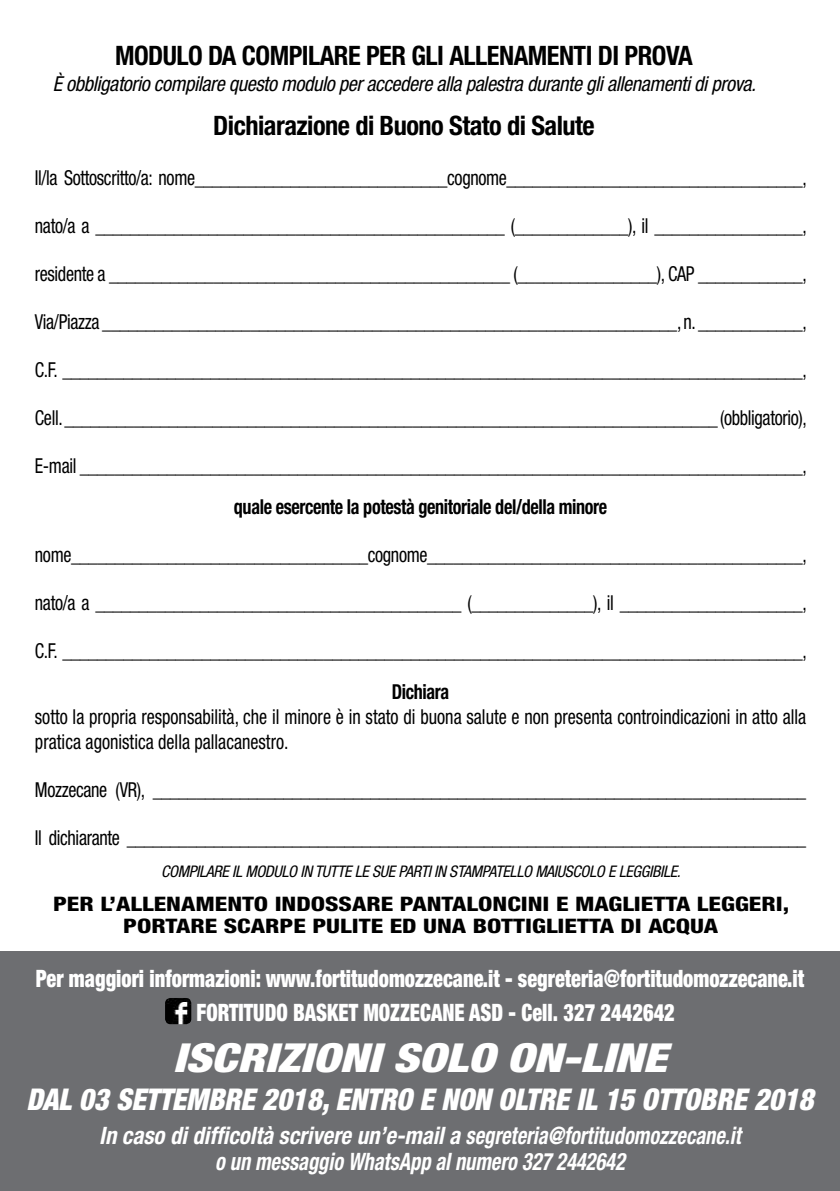
<style>
.page{position:relative;width:840px;height:1191px;background:#fff}
.page>*{position:absolute;margin:0;border:0;box-sizing:border-box;transform-origin:0 0}
.t1{font:italic 900 condensed 40px "Helvetica Neue LT Std";color:#fff;scale:1.2 1}
.t2{font:italic 900 condensed 30px "Helvetica Neue LT Std";color:#fff;scale:.95 1}
.t3{font:700 condensed 26.8px "Helvetica Neue LT Std";letter-spacing:-.02em;color:#000}
.t4{font:900 condensed 24px/34px "Helvetica Neue LT Std";color:#fff;scale:.85 1}
.t5{font:italic 700 condensed 24px/26px "Helvetica Neue LT Std";color:#fff;text-align:center;scale:.95 1}
.t6{font:condensed 20.6px "Helvetica Neue LT Std";letter-spacing:-.02em;color:#000;scale:.88 1}
.t7{font:condensed 20.6px/24.8px "Helvetica Neue LT Std";color:#000;scale:.88 1}
.t8{font:italic condensed 20.6px "Helvetica Neue LT Std";letter-spacing:-.02em;color:#000}
.t9{font:700 condensed 20.6px "Helvetica Neue LT Std";letter-spacing:-.02em;color:#000;scale:.88 1}
.t10{font:800 condensed 20px/22px "Helvetica Neue LT Std";color:#000;text-align:center;scale:1.25 1}
.t11{font:italic condensed 16px "Helvetica Neue LT Std";letter-spacing:-.02em;color:#000}
</style>
<div class="page">
<div style="left:0;top:951px;width:839px;height:240px;background:#6d6e71"></div>
<img style="left:165px;top:998px;width:26px;height:26px">
<h3 class="t3" style="left:115px;top:39px;width:579px">MODULO DA COMPILARE PER GLI ALLENAMENTI DI PROVA</h3>
<p class="t8" style="left:53px;top:72px;width:704px">È obbligatorio compilare questo modulo per accedere alla palestra durante gli allenamenti di prova.</p>
<h3 class="t3" style="left:213px;top:109px;width:382px">Dichiarazione di Buono Stato di Salute</h3>
<p class="t6" style="left:35px;top:166px;width:878px">Il/la Sottoscritto/a: nome_____________________________cognome__________________________________,</p>
<p class="t7" style="left:35px;top:213px;width:878px">nato/a a _______________________________________________ (_____________), il _________________,</p>
<p class="t6" style="left:35px;top:262px;width:878px">residente a ______________________________________________ (________________), CAP ____________,</p>
<p class="t6" style="left:35px;top:310px;width:878px">Via/Piazza __________________________________________________________________, n. ____________,</p>
<p class="t7" style="left:35px;top:357px;width:878px">C.F. _____________________________________________________________________________________,</p>
<p class="t6" style="left:35px;top:406px;width:878px">Cell. ___________________________________________________________________________ (obbligatorio),</p>
<p class="t7" style="left:35px;top:453px;width:878px">E-mail ___________________________________________________________________________________,</p>
<p class="t9" style="left:234px;top:494px;width:425px">quale esercente la potestà genitoriale del/della minore</p>
<p class="t6" style="left:35px;top:543px;width:878px">nome__________________________________cognome___________________________________________,</p>
<p class="t7" style="left:35px;top:590px;width:878px">nato/a a __________________________________________ (______________), il _____________________,</p>
<p class="t7" style="left:35px;top:638px;width:878px">C.F. _____________________________________________________________________________________,</p>
<p class="t9" style="left:391px;top:679px;width:67px">Dichiara</p>
<p class="t7" style="left:35px;top:704px;width:877px">sotto la propria responsabilità, che il minore è in stato di buona salute e non presenta controindicazioni in atto alla pratica agonistica della pallacanestro.</p>
<p class="t6" style="left:35px;top:777px;width:877px">Mozzecane (VR), ___________________________________________________________________________</p>
<p class="t6" style="left:35px;top:825px;width:877px">Il dichiarante ______________________________________________________________________________</p>
<p class="t11" style="left:161px;top:862px;width:521px">COMPILARE IL MODULO IN TUTTE LE SUE PARTI IN STAMPATELLO MAIUSCOLO E LEGGIBILE.</p>
<p class="t10" style="left:53px;top:892px;width:590px">PER L’ALLENAMENTO INDOSSARE PANTALONCINI E MAGLIETTA LEGGERI,<br>PORTARE SCARPE PULITE ED UNA BOTTIGLIETTA DI ACQUA</p>
<p class="t4" style="left:196px;top:961px;width:716px;text-indent:-161px">Per maggiori informazioni: www.fortitudomozzecane.it - segreteria@fortitudomozzecane.it<br>FORTITUDO BASKET MOZZECANE ASD - Cell. 327 2442642</p>
<h1 class="t1" style="left:173px;top:1033px;width:413px">ISCRIZIONI SOLO ON-LINE</h1>
<h2 class="t2" style="left:27px;top:1081px;width:829px">DAL 03 SETTEMBRE 2018, ENTRO E NON OLTRE IL 15 OTTOBRE 2018</h2>
<p class="t5" style="left:99px;top:1123px;width:676px">In caso di difficoltà scrivere un’e-mail a segreteria@fortitudomozzecane.it o un messaggio WhatsApp al numero 327 2442642</p>
</div>
